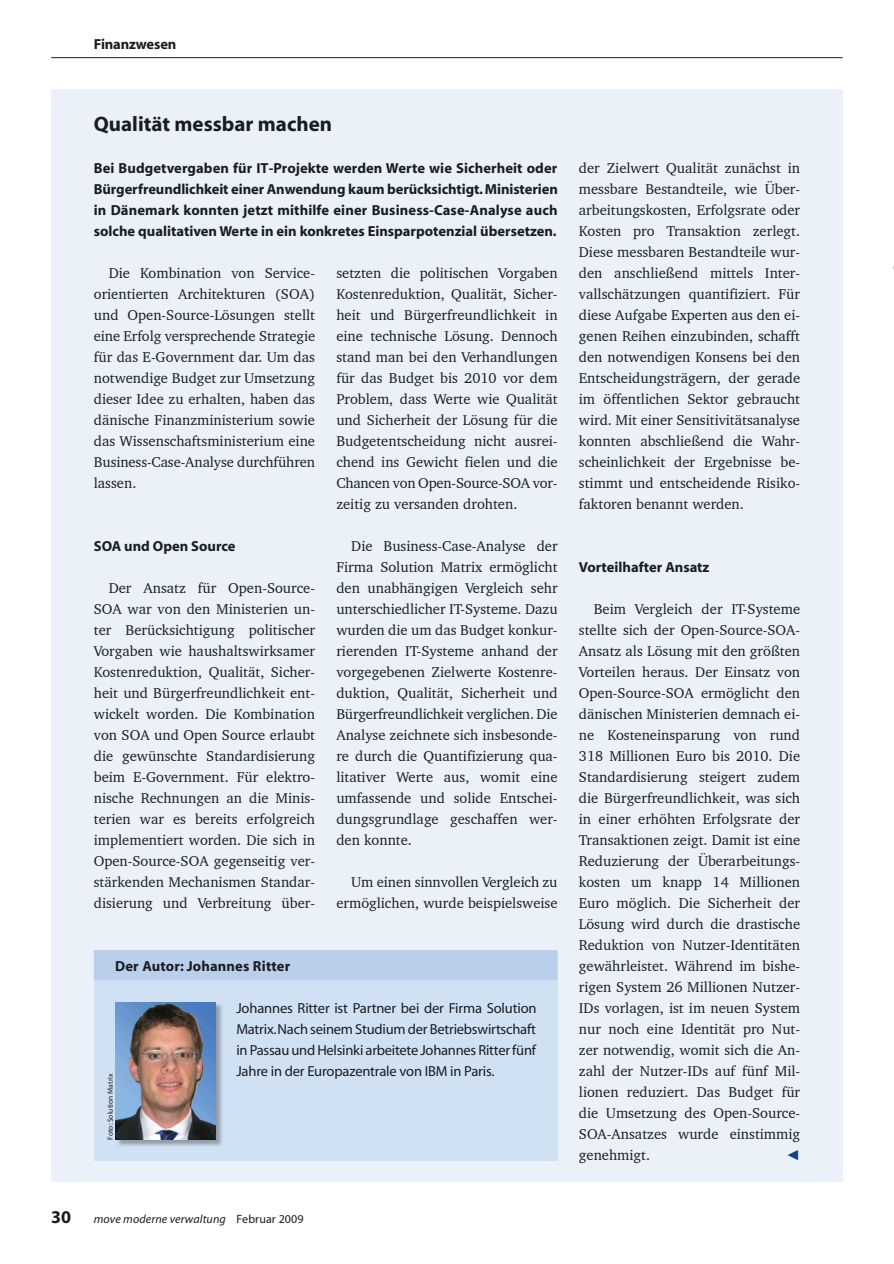
<style>
.page{position:relative;width:894px;height:1264px;background:#fff}
.page>*{position:absolute;margin:0;border:0;box-sizing:border-box;transform-origin:0 0}
.t1{font:700 21px "Myriad";color:#1b1c20}
.t2{font:700 18px "Myriad";color:#1b1c20}
.t3{font:14.55px/21px "Charter BT";color:#1b1c20;text-align:justify}
.t4{font:700 14.55px/21px "Myriad";color:#1b1c20;text-align:justify}
.t5{font:14.55px/21px "Myriad";letter-spacing:-.01em;color:#1b1c20;text-align:justify}
.t6{font:14.55px "Arial";color:#0b438c}
.t7{font:italic 12px "Myriad";letter-spacing:.01em;color:#1b1c20}
.t8{font:7.5px "Myriad";letter-spacing:.01em;color:#1b1c20}
.s1{font-style:normal}
</style>
<div class="page">
<hr style="left:893px;top:0;width:1px;height:267px;background:#0b438c">
<hr style="left:51px;top:57px;width:791px;height:1px;background:#1b1c20">
<div style="left:51px;top:89px;width:791px;height:1092px;background:#eaf1f9"></div>
<div style="left:94px;top:950px;width:463px;height:210px;background:#d0e1f4"></div>
<div style="left:94px;top:950px;width:463px;height:30px;background:#bacfeb"></div>
<div style="left:115px;top:1001px;width:109px;height:147px;background:#1b1c20;opacity:.35"></div>
<img style="left:116px;top:1002px;width:99px;height:137px">
<p class="t4" style="left:94px;top:34px;width:84px">Finanzwesen</p>
<h1 class="t1" style="left:94px;top:113px;width:240px">Qualität messbar machen</h1>
<p class="t4" style="left:94px;top:158px;width:465px">Bei Budgetvergaben für IT-Projekte werden Werte wie Sicherheit oder Bürgerfreundlichkeit einer Anwendung kaum berücksichtigt. Ministerien in Dänemark konnten jetzt mithilfe einer Business-Case-Analyse auch solche qualitativen Werte in ein konkretes Einsparpotenzial übersetzen.</p>
<p class="t3" style="left:94px;top:262px;width:223px;text-indent:15px">Die Kombination von Service&shy;orientierten Architekturen (SOA) und Open-Source-Lösungen stellt eine Erfolg versprechende Strategie für das E-Government dar. Um das notwendige Budget zur Umsetzung dieser Idee zu erhalten, haben das dänische Finanzministerium sowie das Wissenschaftsministerium eine Business-Case-Analyse durchführen lassen.</p>
<p class="t3" style="left:336px;top:262px;width:223px">setzten die politischen Vorgaben Kostenreduktion, Qualität, Sicher&shy;heit und Bürgerfreundlichkeit in eine technische Lösung. Dennoch stand man bei den Verhandlungen für das Budget bis 2010 vor dem Problem, dass Werte wie Qualität und Sicherheit der Lösung für die Budgetentscheidung nicht ausrei&shy;chend ins Gewicht fielen und die Chancen von Open-Source-SOA vor&shy;zeitig zu versanden drohten.</p>
<p class="t3" style="left:336px;top:535px;width:223px;text-indent:15px">Die Business-Case-Analyse der Firma Solution Matrix ermöglicht den unabhängigen Vergleich sehr unterschiedlicher IT-Systeme. Dazu wurden die um das Budget konkur&shy;rierenden IT-Systeme anhand der vorgegebenen Zielwerte Kostenre&shy;duktion, Qualität, Sicherheit und Bürgerfreundlichkeit verglichen. Die Analyse zeichnete sich insbesonde&shy;re durch die Quantifizierung qua&shy;litativer Werte aus, womit eine umfassende und solide Entschei&shy;dungsgrundlage geschaffen wer&shy;den konnte.</p>
<p class="t3" style="left:336px;top:871px;width:223px;text-align:right">Um einen sinnvollen Vergleich zu ermöglichen, wurde beispielsweise</p>
<p class="t4" style="left:94px;top:536px;width:143px">SOA und Open Source</p>
<p class="t3" style="left:94px;top:577px;width:223px;text-indent:15px">Der Ansatz für Open-Source-SOA war von den Ministerien un&shy;ter Berücksichtigung politischer Vorgaben wie haushaltswirksamer Kostenreduktion, Qualität, Sicher&shy;heit und Bürgerfreundlichkeit ent&shy;wickelt worden. Die Kombination von SOA und Open Source erlaubt die gewünschte Standardisierung beim E-Government. Für elektro&shy;nische Rechnungen an die Minis&shy;terien war es bereits erfolgreich implementiert worden. Die sich in Open-Source-SOA gegenseitig ver&shy;stärkenden Mechanismen Standar&shy;disierung und Verbreitung über-</p>
<p class="t4" style="left:115px;top:956px;width:177px">Der Autor: Johannes Ritter</p>
<p class="t5" style="left:236px;top:998px;width:301px">Johannes Ritter ist Partner bei der Firma Solution Matrix. Nach seinem Studium der Betriebswirtschaft in Passau und Helsinki arbeitete Johannes Ritter fünf Jahre in der Europazentrale von IBM in Paris.</p>
<p class="t8" style="left:107px;top:1139px;width:68px;rotate:-90deg">Foto: Solution Matrix</p>
<p class="t2" style="left:51px;top:1207px;width:21px">30</p>
<p class="t7" style="left:94px;top:1213px;width:211px">move moderne verwaltung <span class="s1">Februar 2009</span></p>
<p class="t3" style="left:578px;top:157px;width:223px">der Zielwert Qualität zunächst in messbare Bestandteile, wie Über&shy;arbeitungskosten, Erfolgsrate oder Kosten pro Transaktion zerlegt.<br>Diese messbaren Bestandteile wur&shy;den anschließend mittels Inter&shy;vallschätzungen quantifiziert. Für diese Aufgabe Experten aus den ei&shy;genen Reihen einzubinden, schafft den notwendigen Konsens bei den Entscheidungsträgern, der gerade im öffentlichen Sektor gebraucht wird. Mit einer Sensitivitätsanalyse konnten abschließend die Wahr&shy;scheinlichkeit der Ergebnisse be&shy;stimmt und entscheidende Risiko&shy;faktoren benannt werden.</p>
<p class="t4" style="left:578px;top:557px;width:132px">Vorteilhafter Ansatz</p>
<p class="t3" style="left:578px;top:598px;width:223px;text-indent:15px">Beim Vergleich der IT-Systeme stellte sich der Open-Source-SOA-Ansatz als Lösung mit den größten Vorteilen heraus. Der Einsatz von Open-Source-SOA ermöglicht den dänischen Ministerien demnach ei&shy;ne Kosteneinsparung von rund 318 Millionen Euro bis 2010. Die Standardisierung steigert zudem die Bürgerfreundlichkeit, was sich in einer erhöhten Erfolgsrate der Transaktionen zeigt. Damit ist eine Reduzierung der Überarbeitungs&shy;kosten um knapp 14 Millionen Euro möglich. Die Sicherheit der Lösung wird durch die drastische Reduktion von Nutzer-Identitäten gewährleistet. Während im bishe&shy;rigen System 26 Millionen Nutzer-IDs vorlagen, ist im neuen System nur noch eine Identität pro Nut&shy;zer notwendig, womit sich die An&shy;zahl der Nutzer-IDs auf fünf Mil&shy;lionen reduziert. Das Budget für die Umsetzung des Open-Source-SOA-Ansatzes wurde einstimmig genehmigt.</p>
<p class="t6" style="left:785px;top:1145px;width:16px">◄</p>
</div>
